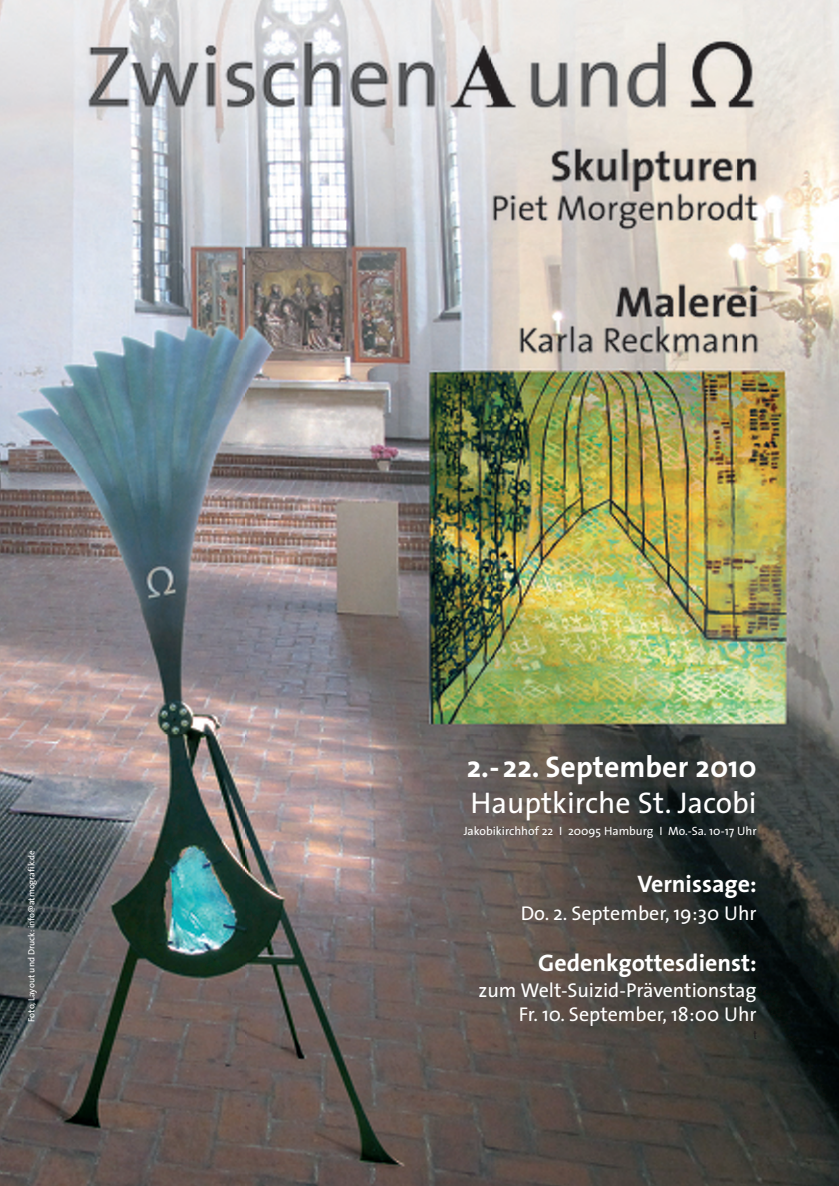
<style>
.page{position:relative;width:839px;height:1186px;background:#fff}
.page>*{position:absolute;margin:0;border:0;box-sizing:border-box;transform-origin:0 0}
.t1{font:30px "The Sans";color:#fff}
.t2{font:700 30px "The Sans";color:#fff}
.t3{font:700 24px "The Sans";color:#fff}
.t4{font:20px/24px "The Sans";color:#fff;text-align:right}
.t5{font:12px "The Sans";color:#fff}
.t6{font:12px "Helvetica";color:#231f20}
.t7{font:9px "The Sans";color:#fff}
</style>
<div class="page">
<img style="left:0;top:0;width:839px;height:1185px">
<p class="t7" style="left:24px;top:1021px;width:173px;rotate:-90deg">Foto, Layout und Druck: info@atmografik.de</p>
<h1 class="t2" style="left:466px;top:741px;width:291px">2.- 22. September 2010</h1>
<h1 class="t1" style="left:470px;top:777px;width:288px">Hauptkirche St. Jacobi</h1>
<p class="t5" style="left:463px;top:820px;width:294px">Jakobikirchhof 22 I 20095 Hamburg I Mo.-Sa. 10-17 Uhr</p>
<p class="t3" style="left:637px;top:863px;width:121px">Vernissage:</p>
<p class="t4" style="left:520px;top:900px;width:237px">Do. 2. September, 19:30 Uhr</p>
<p class="t3" style="left:538px;top:942px;width:220px">Gedenkgottesdienst:</p>
<p class="t4" style="left:478px;top:977px;width:280px">zum Welt-Suizid-Präventionstag<br>Fr. 10. September, 18:00 Uhr</p>
<p class="t6" style="left:753px;top:1027px;width:5px">t</p>
</div>
